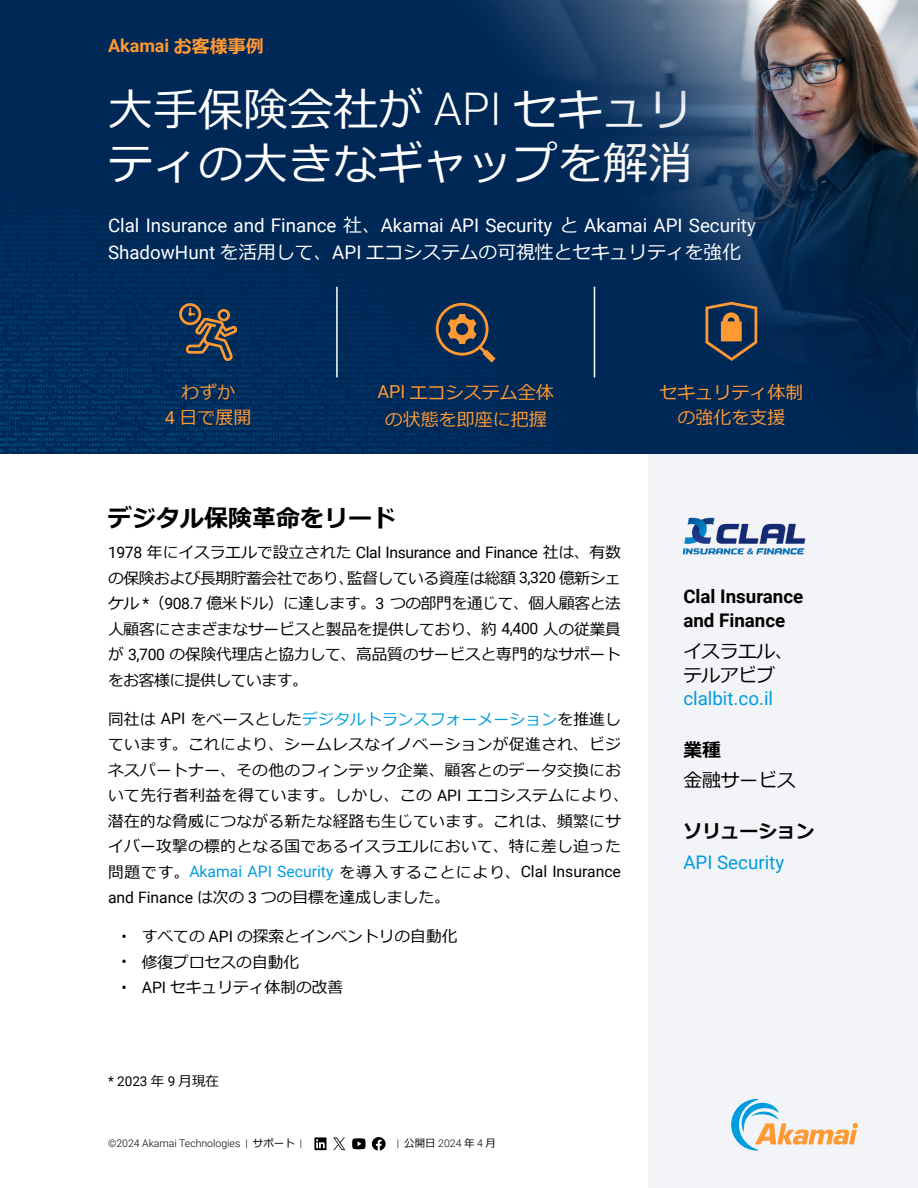
<style>
.page{position:relative;width:918px;height:1188px;background:#fff}
.page>*{position:absolute;margin:0;border:0;box-sizing:border-box;transform-origin:0 0}
.HR_S_Title{font:45px/54px "Meiryo";color:#fff}
.BDY_H1{font:700 24px "Meiryo";color:#000}
.HR_S_Subtitle{font:18.75px/27.5px "Roboto";color:#fff}
.SBR_URL{font:18.75px "Roboto";color:#009cde}
.SBR_Headline{font:700 18.75px/24px "Roboto";color:#000}
.SBR_Body{font:18.75px/24px "Meiryo";letter-spacing:-.025em;color:#000}
.SBR_Headline-2{font:700 18.75px "Meiryo";color:#000}
.t1{font:18px/25.5px "Meiryo";color:#f93;text-align:center}
.Akamai_Customer_Story{font:700 18px "Roboto";color:#f93}
.BDY_Body{font:15.75px/25.5px "Meiryo";letter-spacing:.02em;color:#000;text-align:justify}
.BDY_Body-2{font:15.75px "Meiryo";color:#000}
.BDY_Body-3{font:13.5px "Roboto";color:#000}
.t2{font:300 10.5px "Roboto";color:#000}
.s1{font-family:"Meiryo"}
.s2{font-family:"Roboto";font-weight:300}
.s3{font-family:"Roboto"}
.s4{color:#009cde}
.s5{font-family:"Roboto";color:#009cde}
.s6{font-family:"Meiryo";font-weight:400}
</style>
<div class="page">
<div style="left:648px;top:0;width:270px;height:1188px;background:#f3f4f7"></div>
<svg style="left:372px;top:1137px;width:14px;height:14px"></svg>
<svg style="left:352px;top:1138px;width:14px;height:11px"></svg>
<svg style="left:314px;top:1137px;width:12px;height:13px"></svg>
<svg style="left:333px;top:1137px;width:12px;height:13px"></svg>
<img style="left:0;top:0;width:450px;height:454px">
<div style="left:450px;top:0;width:468px;height:454px;background:#002856"></div>
<img style="left:486px;top:0;width:432px;height:451px">
<hr style="left:336px;top:287px;width:2px;height:90px;background:#fff">
<hr style="left:594px;top:287px;width:1px;height:90px;background:#fff">
<img style="left:683px;top:517px;width:123px;height:38px">
<svg style="left:179px;top:303px;width:59px;height:58px;background:#444950"></svg>
<svg style="left:436px;top:303px;width:60px;height:60px"></svg>
<svg style="left:706px;top:302px;width:51px;height:59px"></svg>
<svg style="left:731px;top:1099px;width:127px;height:52px"></svg>
<p class="Akamai_Customer_Story" style="left:108px;top:33px;width:157px">Akamai <span class="s1">お客様事例</span></p>
<p class="HR_S_Title" style="left:108px;top:85px;width:586px">大手保険会社が <span class="s2">API</span> セキュリティの大きなギャップを解消</p>
<p class="HR_S_Subtitle" style="left:108px;top:211px;width:649px">Clal Insurance and Finance <span class="s1">社、</span>Akamai API Security <span class="s1">と</span> Akamai API Security<br>ShadowHunt <span class="s1">を活用して、</span>API <span class="s1">エコシステムの可視性とセキュリティを強化</span></p>
<p class="t1" style="left:165px;top:381px;width:88px">わずか<br><span class="s3">4</span> 日で展開</p>
<p class="t1" style="left:377px;top:380px;width:178px;line-height:27px"><span class="s3">API</span> エコシステム全体の状態を即座に把握</p>
<p class="t1" style="left:659px;top:380px;width:145px">セキュリティ体制の強化を支援</p>
<p class="BDY_H1" style="left:108px;top:502px;width:289px">デジタル保険革命をリード</p>
<p class="BDY_Body" style="left:108px;top:540px;width:515px"><span class="s3">1978</span> 年にイスラエルで設立された <span class="s3">Clal Insurance and Finance</span> 社は、有数の保険および長期貯蓄会社であり、監督している資産は総額 <span class="s3">3,320</span> 億新シェケル <span class="s3">*</span>（<span class="s3">908.7</span> 億米ドル）に達します。<span class="s3">3</span> つの部門を通じて、個人顧客と法人顧客にさまざまなサービスと製品を提供しており、約 <span class="s3">4,400</span> 人の従業員が <span class="s3">3,700</span> の保険代理店と協力して、高品質のサービスと専門的なサポートをお客様に提供しています。</p>
<p class="BDY_Body" style="left:108px;top:707px;width:522px;text-align:left">同社は <span class="s3">API</span> をベースとした<span class="s4">デジタルトランスフォーメーション</span>を推進しています。これにより、シームレスなイノベーションが促進され、ビジネスパートナー、その他のフィンテック企業、顧客とのデータ交換において先行者利益を得ています。しかし、この <span class="s3">API</span> エコシステムにより、潜在的な脅威につながる新たな経路も生じています。これは、頻繁にサイバー攻撃の標的となる国であるイスラエルにおいて、特に差し迫った問題です。<span class="s5">Akamai API Security</span> を導入することにより、<span class="s3">Clal Insurance and Finance</span> は次の <span class="s3">3</span> つの目標を達成しました。</p>
<p class="BDY_Body-2" style="left:122px;top:925px;width:338px"><span class="s3">•</span> すべての <span class="s3">API</span> の探索とインベントリの自動化</p>
<p class="BDY_Body-2" style="left:122px;top:951px;width:179px"><span class="s3">•</span> 修復プロセスの自動化</p>
<p class="BDY_Body-2" style="left:122px;top:976px;width:223px"><span class="s3">• API</span> セキュリティ体制の改善</p>
<p class="BDY_Body-3" style="left:108px;top:1072px;width:113px">* 2023 <span class="s1">年</span> 9 <span class="s1">月現在</span></p>
<p class="t2" style="left:108px;top:1136px;width:196px">©2024 Akamai Technologies | <span class="s6">サポート</span> |</p>
<p class="t2" style="left:397px;top:1136px;width:101px">| <span class="s6">公開日</span> 2024 <span class="s6">年</span> 4 <span class="s6">月</span></p>
<p class="SBR_Headline" style="left:683px;top:583px;width:122px">Clal Insurance and Finance</p>
<p class="SBR_Body" style="left:683px;top:640px;width:112px">イスラエル、テルアビブ</p>
<p class="SBR_URL" style="left:683px;top:685px;width:91px">clalbit.co.il</p>
<p class="SBR_Headline-2" style="left:683px;top:737px;width:39px">業種</p>
<p class="SBR_Body" style="left:683px;top:770px;width:114px">金融サービス</p>
<p class="SBR_Headline-2" style="left:683px;top:818px;width:133px">ソリューション</p>
<p class="SBR_URL" style="left:683px;top:849px;width:102px">API Security</p>
</div>
